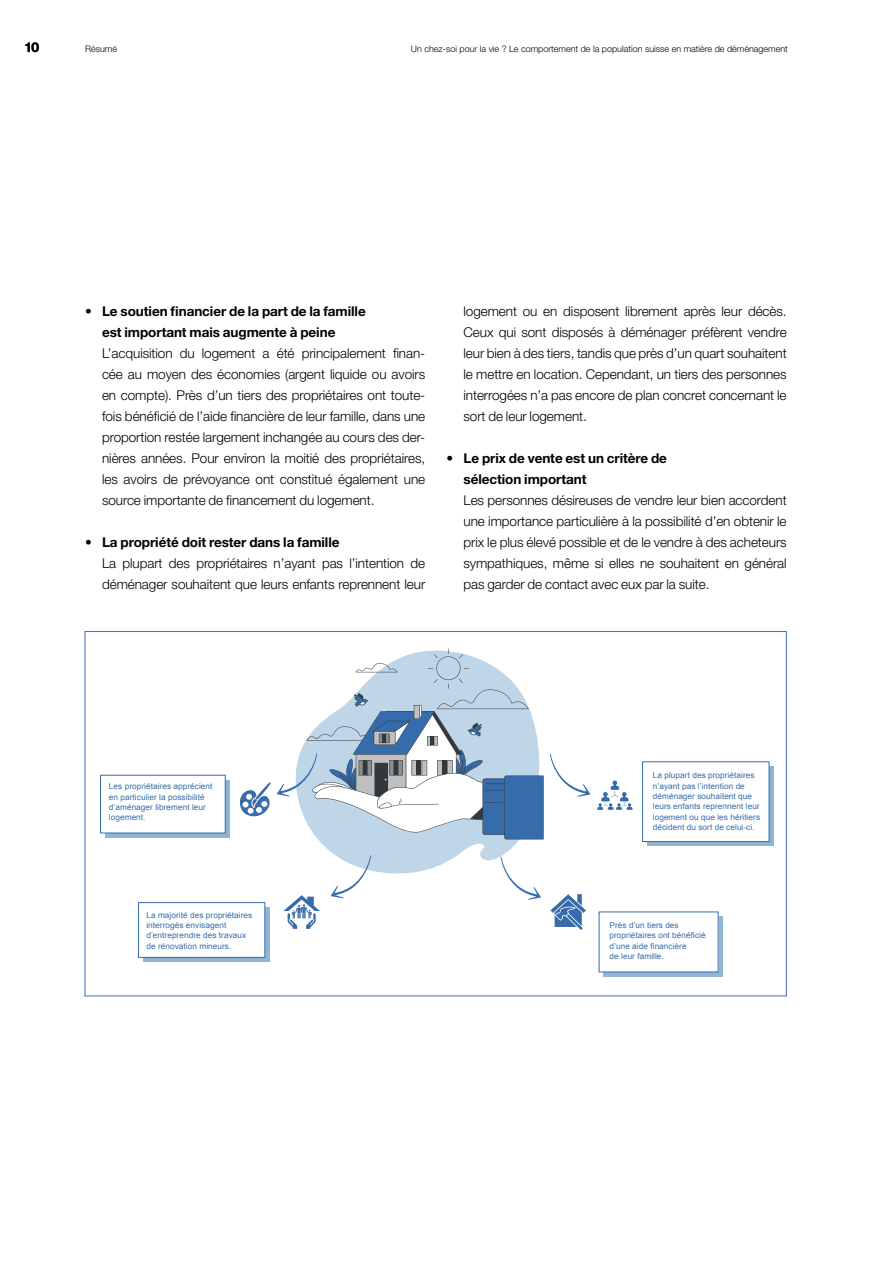
<style>
.page{position:relative;width:893px;height:1263px;background:#fff}
.page>*{position:absolute;margin:0;border:0;box-sizing:border-box;transform-origin:0 0}
.t1{font:300 13.5px/21px "Helvetica Neue LT Std";letter-spacing:-.005em;color:#000;text-align:justify}
.t2{font:700 13.5px/21px "Helvetica Neue LT Std";letter-spacing:-.005em;color:#000}
.t3{font:700 13.5px "Helvetica Rounded LT Std";color:#000}
.t4{font:300 9px "Helvetica Neue LT Std";color:#000}
.t5{font:8.1px/10.4px "Arial";letter-spacing:.005em;color:#366cab}
.s1{font-weight:300}
</style>
<div class="page">
<svg style="left:550px;top:754px;width:40px;height:43px"></svg>
<svg style="left:331px;top:873px;width:34px;height:25px"></svg>
<svg style="left:506px;top:873px;width:35px;height:27px"></svg>
<svg style="left:599px;top:912px;width:124px;height:65px"></svg>
<div style="left:138px;top:904px;width:134px;height:53px;background:linear-gradient(to bottom,#fff,#fff)"></div>
<svg style="left:239px;top:782px;width:32px;height:35px"></svg>
<svg style="left:550px;top:894px;width:36px;height:36px"></svg>
<svg style="left:283px;top:895px;width:37px;height:34px"></svg>
<svg style="left:597px;top:780px;width:36px;height:30px"></svg>
<div style="left:647px;top:766px;width:127px;height:80px;background:#8fb7d5"></div>
<div style="left:105px;top:780px;width:125px;height:57px;background:linear-gradient(to right,#8fb7d5,#8fb7d5)"></div>
<svg style="left:604px;top:916px;width:119px;height:60px"></svg>
<div style="left:143px;top:907px;width:126px;height:55px;background:#8fb7d5"></div>
<div style="left:643px;top:762px;width:126px;height:79px;background:#fff"></div>
<div style="left:642px;top:761px;width:127px;height:81px;border:1px solid #366cab"></div>
<div style="left:101px;top:775px;width:124px;height:58px;background:#fff"></div>
<div style="left:100px;top:775px;width:126px;height:58px;border:1px solid #366cab"></div>
<div style="left:599px;top:912px;width:119px;height:60px;background:#fff"></div>
<div style="left:138px;top:902px;width:127px;height:55px;background:#fff"></div>
<div style="left:138px;top:902px;width:127px;height:56px;border:1px solid #366cab"></div>
<svg style="left:318px;top:839px;width:221px;height:34px;fill:#bfd5e8"></svg>
<svg style="left:277px;top:648px;width:267px;height:191px"></svg>
<p class="t3" style="left:26px;top:39px;width:15px">10</p>
<p class="t4" style="left:85px;top:43px;width:34px">Résumé</p>
<p class="t4" style="left:411px;top:43px;width:379px">Un chez-soi pour la vie ? Le comportement de la population suisse en matière de déménagement</p>
<p class="t2" style="left:102px;top:301px;width:265px;text-indent:-17px"><span class="s1">•</span> Le soutien financier de la part de la famille est important mais augmente à peine</p>
<p class="t1" style="left:102px;top:343px;width:325px">L’acquisition du logement a été principalement finan&shy;cée au moyen des économies (argent liquide ou avoirs en compte). Près d’un tiers des propriétaires ont toute&shy;fois bénéficié de l’aide financière de leur famille, dans une proportion restée largement inchangée au cours des der&shy;nières années. Pour environ la moitié des propriétaires, les avoirs de prévoyance ont constitué également une source importante de financement du logement.</p>
<p class="t2" style="left:85px;top:532px;width:256px">• La propriété doit rester dans la famille</p>
<p class="t1" style="left:102px;top:553px;width:325px">La plupart des propriétaires n’ayant pas l’intention de déménager souhaitent que leurs enfants reprennent leur</p>
<p class="t1" style="left:463px;top:301px;width:325px">logement ou en disposent librement après leur décès.<br>Ceux qui sont disposés à déménager préfèrent vendre leur bien à des tiers, tandis que près d’un quart souhaitent le mettre en location. Cependant, un tiers des personnes interrogées n’a pas encore de plan concret concernant le sort de leur logement.</p>
<p class="t2" style="left:463px;top:448px;width:205px;text-indent:-17px">• Le prix de vente est un critère de sélection important</p>
<p class="t1" style="left:463px;top:490px;width:325px">Les personnes désireuses de vendre leur bien accordent une importance particulière à la possibilité d’en obtenir le prix le plus élevé possible et de le vendre à des acheteurs sympathiques, même si elles ne souhaitent en général pas garder de contact avec eux par la suite.</p>
<p class="t5" style="left:109px;top:781px;width:105px">Les propriétaires apprécient en particulier la possibilité d’aménager librement leur logement.</p>
<p class="t5" style="left:653px;top:770px;width:109px">La plupart des propriétaires n’ayant pas l’intention de déménager souhaitent que leurs enfants reprennent leur logement ou que les héritiers décident du sort de celui-ci.</p>
<p class="t5" style="left:146px;top:909px;width:107px">La majorité des propriétaires interrogés envisagent d’entreprendre des travaux de rénovation mineurs.</p>
<p class="t5" style="left:609px;top:920px;width:98px">Près d’un tiers des propriétaires ont bénéficié d’une aide financière<br>de leur famille.</p>
</div>
